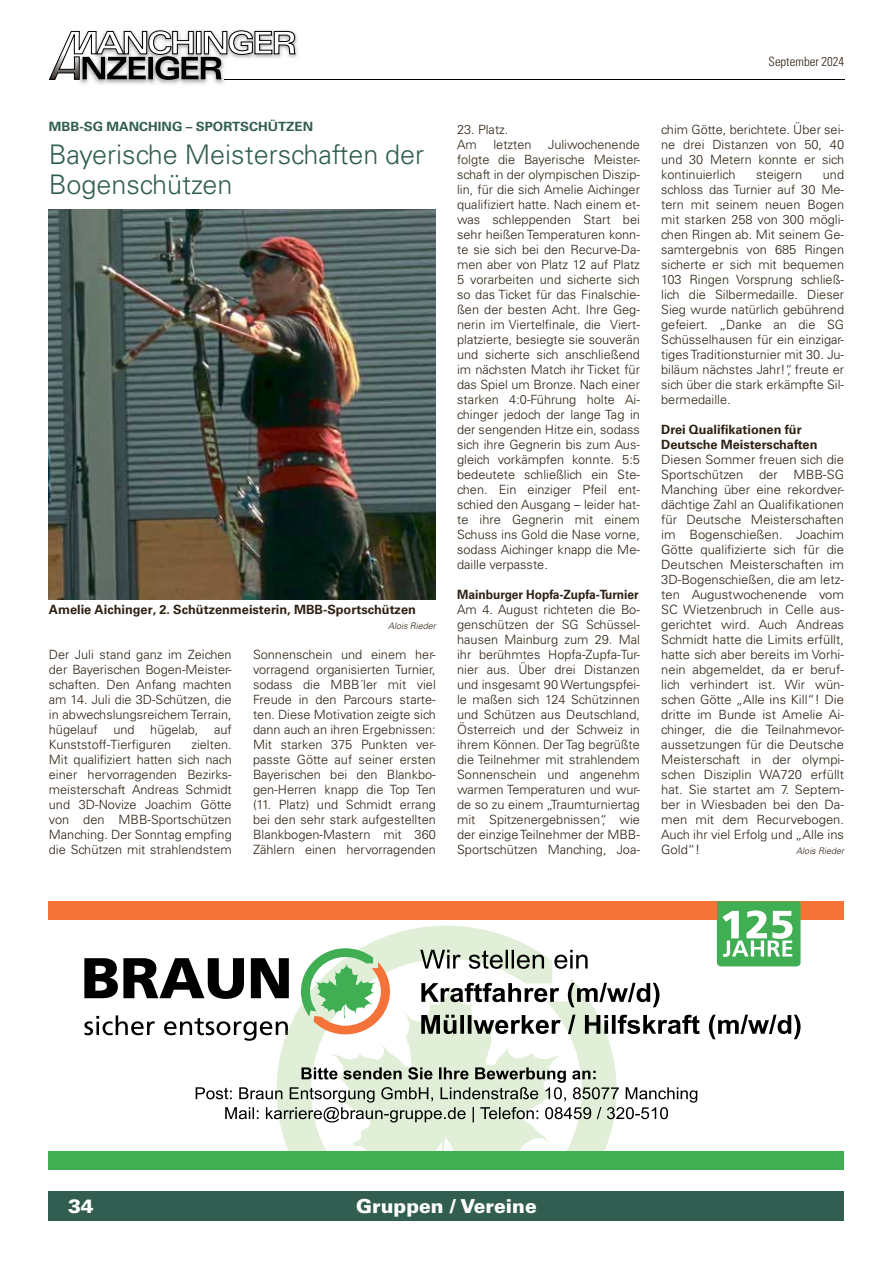
<style>
.page{position:relative;width:893px;height:1263px;background:#fff}
.page>*{position:absolute;margin:0;border:0;box-sizing:border-box;transform-origin:0 0}
.t1{font:300 27px/30px "Univers LT Std";color:#315e50}
.t2{font:900 19.2px "Univers LT Std";color:#fff}
.t3{font:300 12.75px/15px "Univers LT Std";color:#2e2113;text-align:justify}
.t4{font:700 12.75px/15px "Univers LT Std";color:#2e2113}
.t5{font:700 12.75px "Univers LT Std";color:#2e2113;scale:.94 1}
.t6{font:700 12.75px "Univers LT Std";color:#315e50;scale:1.05 1}
.t7{font:300 condensed 12.75px "Univers LT Std";color:#2e2113}
.t8{font:italic 300 9px "Univers LT Std";color:#2e2113}
</style>
<div class="page">
<img style="left:79px;top:81px;width:145px;height:3px">
<hr style="left:306px;top:80px;width:538px;height:1px;background:#000">
<svg style="left:49px;top:30px;width:257px;height:51px"></svg>
<hr style="left:225px;top:80px;width:52px;height:1px;background:#000">
<div style="left:49px;top:1191px;width:795px;height:29px;background:#315e50"></div>
<img style="left:49px;top:209px;width:387px;height:390px">
<svg style="left:361px;top:925px;width:171px;height:23px;fill:#e2efd8"></svg>
<div style="left:49px;top:901px;width:795px;height:19px;background:#f57238"></div>
<div style="left:49px;top:1151px;width:795px;height:18px;background:#40af54"></div>
<svg style="left:709px;top:1015px;width:92px;height:24px"></svg>
<svg style="left:84px;top:948px;width:616px;height:203px"></svg>
<svg style="left:717px;top:901px;width:84px;height:65px"></svg>
<p class="t6" style="left:49px;top:119px;width:253px">MBB-SG MANCHING – SPORTSCHÜTZEN</p>
<h1 class="t1" style="left:49px;top:140px;width:377px">Bayerische Meisterschaften der<br>Bogenschützen</h1>
<p class="t4" style="left:49px;top:602px;width:368px">Amelie Aichinger, 2. Schützenmeisterin, MBB-Sportschützen</p>
<p class="t8" style="left:388px;top:621px;width:49px">Alois Rieder</p>
<p class="t3" style="left:49px;top:647px;width:184px">Der Juli stand ganz im Zeichen der Bayerischen Bogen-Meister&shy;schaften. Den Anfang machten am 14. Juli die 3D-Schützen, die in abwechslungsreichem Terrain, hügelauf und hügelab, auf Kunststoff-Tierfiguren</p>
<p class="t3" style="left:49px;top:737px;width:184px;text-indent:142px">zielten.<br>Mit qualifiziert hatten sich nach einer hervorragenden Bezirks&shy;meisterschaft Andreas Schmidt und 3D-Novize Joachim Götte von den MBB-Sportschützen Manching. Der Sonntag empfing die Schützen mit strahlendstem</p>
<p class="t3" style="left:253px;top:647px;width:184px">Sonnenschein und einem her&shy;vorragend organisierten Turnier, sodass die MBB´ler mit viel Freude in den Parcours starte&shy;ten. Diese Motivation zeigte sich dann auch an ihren Ergebnissen:<br>Mit starken 375 Punkten ver&shy;passte Götte auf seiner ersten Bayerischen bei den Blankbo&shy;gen-Herren knapp die Top Ten (11. Platz) und Schmidt errang bei den sehr stark aufgestellten Blankbogen-Mastern mit 360<br>Zählern einen hervorragenden</p>
<p class="t3" style="left:457px;top:122px;width:53px">23. Platz.<br>Am</p>
<p class="t3" style="left:457px;top:137px;width:184px;text-indent:91px">Juliwochenende folgte die Bayerische Meister&shy;schaft in der olympischen Diszip&shy;lin, für die sich Amelie Aichinger qualifiziert hatte. Nach einem et&shy;was schleppenden Start bei sehr heißen Temperaturen konn&shy;te sie sich bei den Recurve-Da&shy;men aber von Platz 12 auf Platz 5 vorarbeiten und sicherte sich so das Ticket für das Finalschie&shy;ßen der besten Acht. Ihre Geg&shy;nerin im Viertelfinale, die Viert&shy;platzierte, besiegte sie souverän und sicherte sich anschließend im nächsten Match ihr Ticket für das Spiel um Bronze. Nach einer starken 4:0-Führung holte Ai&shy;chinger jedoch der lange Tag in der sengenden Hitze ein, sodass sich ihre Gegnerin bis zum Aus&shy;gleich vorkämpfen konnte. 5:5 bedeutete schließlich ein Ste&shy;chen. Ein einziger Pfeil ent&shy;schied den Ausgang – leider hat&shy;te ihre Gegnerin mit einem Schuss ins Gold die Nase vorne, sodass Aichinger knapp die Me&shy;daille verpasste.</p>
<p class="t5" style="left:457px;top:587px;width:195px">Mainburger Hopfa-Zupfa-Turnier</p>
<p class="t3" style="left:457px;top:602px;width:184px">Am 4. August richteten die Bo&shy;genschützen der SG Schüssel&shy;hausen Mainburg zum 29. Mal ihr berühmtes Hopfa-Zupfa-Tur&shy;nier aus. Über drei Distanzen und insgesamt 90 Wertungspfei&shy;le maßen sich 124 Schützinnen und Schützen aus Deutschland, Österreich und der Schweiz in ihrem Können. Der Tag begrüßte die Teilnehmer mit strahlendem Sonnenschein und angenehm warmen Temperaturen und wur&shy;de so zu einem „Traumturniertag mit Spitzenergebnissen“, wie der einzige Teilnehmer der MBB-Sportschützen Manching, Joa-</p>
<p class="t3" style="left:493px;top:137px;width:40px">letzten</p>
<p class="t7" style="left:769px;top:53px;width:77px">September 2024</p>
<p class="t3" style="left:661px;top:122px;width:184px">chim Götte, berichtete. Über sei&shy;ne drei Distanzen von 50, 40 und 30 Metern konnte er sich kontinuierlich</p>
<p class="t3" style="left:661px;top:167px;width:184px;text-indent:162px">und schloss das Turnier auf 30 Me&shy;tern mit seinem neuen Bogen mit starken 258 von 300 mögli&shy;chen Ringen ab. Mit seinem Ge&shy;samtergebnis von 685 Ringen sicherte er sich mit bequemen 103 Ringen Vorsprung schließ&shy;lich die Silbermedaille. Dieser Sieg wurde natürlich gebührend gefeiert. „Danke an die SG Schüsselhausen für ein einzigar&shy;tiges Traditionsturnier mit 30. Ju&shy;biläum nächstes Jahr!“, freute er sich über die stark erkämpfte Sil&shy;bermedaille.</p>
<p class="t4" style="left:661px;top:422px;width:158px">Drei Qualifikationen für<br>Deutsche Meisterschaften</p>
<p class="t3" style="left:661px;top:452px;width:184px">Diesen Sommer freuen sich die Sportschützen der MBB-SG Manching über eine rekordver&shy;dächtige Zahl an Qualifikationen für Deutsche Meisterschaften im Bogenschießen. Joachim Götte qualifizierte sich für die Deutschen Meisterschaften im 3D-Bogenschießen, die am letz&shy;ten Augustwochenende vom SC Wietzenbruch in Celle aus&shy;gerichtet wird. Auch Andreas Schmidt hatte die Limits erfüllt, hatte sich aber bereits im Vorhi&shy;nein abgemeldet, da er beruf&shy;lich verhindert ist. Wir wün&shy;schen Götte „Alle ins Kill“! Die dritte im Bunde ist Amelie Ai&shy;chinger, die die Teilnahmevor&shy;aussetzungen für die Deutsche Meisterschaft in der olympi&shy;schen Disziplin WA720 erfüllt hat. Sie startet am 7. Septem&shy;ber in Wiesbaden bei den Da&shy;men mit dem Recurvebogen.<br>Auch ihr viel Erfolg und „Alle ins Gold“!</p>
<p class="t3" style="left:756px;top:167px;width:48px">steigern</p>
<p class="t8" style="left:796px;top:846px;width:49px">Alois Rieder</p>
<h2 class="t2" style="left:68px;top:1193px;width:27px">34</h2>
<h2 class="t2" style="left:356px;top:1193px;width:182px">Gruppen / Vereine</h2>
</div>
